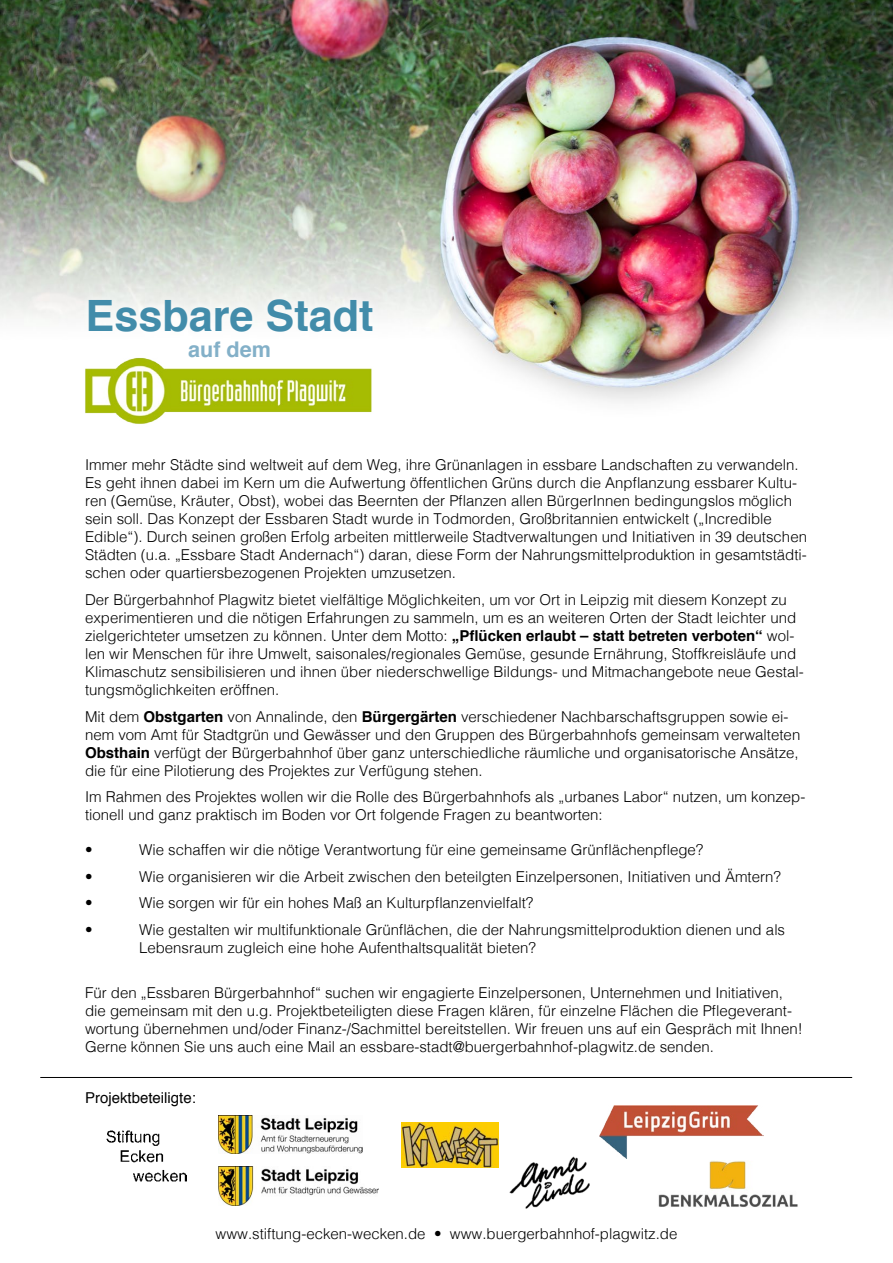
<style>
.page{position:relative;width:893px;height:1263px;background:#fff}
.page>*{position:absolute;margin:0;border:0;box-sizing:border-box;transform-origin:0 0}
.t1{font:700 43.2px "Helvetica";color:#428caa}
.t2{font:700 21.6px "Helvetica";color:#83b0c8}
.t3{font:300 15px/18px "Helvetica";color:#000}
.t4{font:15px "Helvetica";color:#000}
.s1{font-weight:700}
</style>
<div class="page">
<img style="left:0;top:0;width:893px;height:403px">
<div style="left:77px;top:291px;width:303px;height:140px;background:#fff;opacity:.79"></div>
<img style="left:67px;top:354px;width:323px;height:73px">
<img style="left:106px;top:1130px;width:81px;height:51px">
<img style="left:218px;top:1167px;width:161px;height:39px">
<img style="left:218px;top:1115px;width:145px;height:39px">
<img style="left:658px;top:1160px;width:140px;height:47px">
<img style="left:402px;top:1122px;width:96px;height:46px">
<hr style="left:40px;top:1077px;width:812px;height:1px;background:#000">
<img style="left:509px;top:1156px;width:81px;height:53px">
<img style="left:599px;top:1106px;width:164px;height:53px">
<h1 class="t1" style="left:86px;top:281px;width:290px">Essbare Stadt</h1>
<h2 class="t2" style="left:188px;top:332px;width:84px">auf dem</h2>
<p class="t3" style="left:85px;top:455px;width:723px">Immer mehr Städte sind weltweit auf dem Weg, ihre Grünanlagen in essbare Landschaften zu verwandeln.<br>Es geht ihnen dabei im Kern um die Aufwertung öffentlichen Grüns durch die Anpflanzung essbarer Kultu&shy;ren (Gemüse, Kräuter, Obst), wobei das Beernten der Pflanzen allen BürgerInnen bedingungslos möglich sein soll. Das Konzept der Essbaren Stadt wurde in Todmorden, Großbritannien entwickelt („Incredible Edible“). Durch seinen großen Erfolg arbeiten mittlerweile Stadtverwaltungen und Initiativen in 39 deutschen Städten (u.a. „Essbare Stadt Andernach“) daran, diese Form der Nahrungsmittelproduktion in gesamtstädti&shy;schen oder quartiersbezogenen Projekten umzusetzen.</p>
<p class="t3" style="left:85px;top:590px;width:720px">Der Bürgerbahnhof Plagwitz bietet vielfältige Möglichkeiten, um vor Ort in Leipzig mit diesem Konzept zu experimentieren und die nötigen Erfahrungen zu sammeln, um es an weiteren Orten der Stadt leichter und zielgerichteter umsetzen zu können. Unter dem Motto: <span class="s1">„Pflücken erlaubt – statt betreten verboten“</span> wol&shy;len wir Menschen für ihre Umwelt, saisonales/regionales Gemüse, gesunde Ernährung, Stoffkreisläufe und Klimaschutz sensibilisieren und ihnen über niederschwellige Bildungs- und Mitmachangebote neue Gestal&shy;tungsmöglichkeiten eröffnen.</p>
<p class="t3" style="left:85px;top:706px;width:717px">Mit dem <span class="s1">Obstgarten</span> von Annalinde, den <span class="s1">Bürgergärten</span> verschiedener Nachbarschaftsgruppen sowie ei&shy;nem vom Amt für Stadtgrün und Gewässer und den Gruppen des Bürgerbahnhofs gemeinsam verwalteten <span class="s1">Obsthain</span> verfügt der Bürgerbahnhof über ganz unterschiedliche räumliche und organisatorische Ansätze, die für eine Pilotierung des Projektes zur Verfügung stehen.</p>
<p class="t3" style="left:85px;top:787px;width:722px">Im Rahmen des Projektes wollen wir die Rolle des Bürgerbahnhofs als „urbanes Labor“ nutzen, um konzep&shy;tionell und ganz praktisch im Boden vor Ort folgende Fragen zu beantworten:</p>
<p class="t3" style="left:85px;top:840px;width:9px">•</p>
<p class="t3" style="left:139px;top:840px;width:566px">Wie schaffen wir die nötige Verantwortung für eine gemeinsame Grünflächenpflege?</p>
<p class="t3" style="left:85px;top:866px;width:9px">•</p>
<p class="t3" style="left:139px;top:866px;width:643px">Wie organisieren wir die Arbeit zwischen den beteilgten Einzelpersonen, Initiativen und Ämtern?</p>
<p class="t3" style="left:85px;top:893px;width:9px">•</p>
<p class="t3" style="left:139px;top:893px;width:396px">Wie sorgen wir für ein hohes Maß an Kulturpflanzenvielfalt?</p>
<p class="t3" style="left:85px;top:919px;width:9px">•</p>
<p class="t3" style="left:139px;top:919px;width:648px">Wie gestalten wir multifunktionale Grünflächen, die der Nahrungsmittelproduktion dienen und als<br>Lebensraum zugleich eine hohe Aufenthaltsqualität bieten?</p>
<p class="t3" style="left:85px;top:983px;width:719px">Für den „Essbaren Bürgerbahnhof“ suchen wir engagierte Einzelpersonen, Unternehmen und Initiativen, die gemeinsam mit den u.g. Projektbeteiligten diese Fragen klären, für einzelne Flächen die Pflegeverant&shy;wortung übernehmen und/oder Finanz-/Sachmittel bereitstellen. Wir freuen uns auf ein Gespräch mit Ihnen!<br>Gerne können Sie uns auch eine Mail an essbare-stadt@buergerbahnhof-plagwitz.de senden.</p>
<p class="t4" style="left:85px;top:1086px;width:112px">Projektbeteiligte:</p>
<p class="t3" style="left:216px;top:1224px;width:463px">www.stiftung-ecken-wecken.de • www.buergerbahnhof-plagwitz.de</p>
</div>
